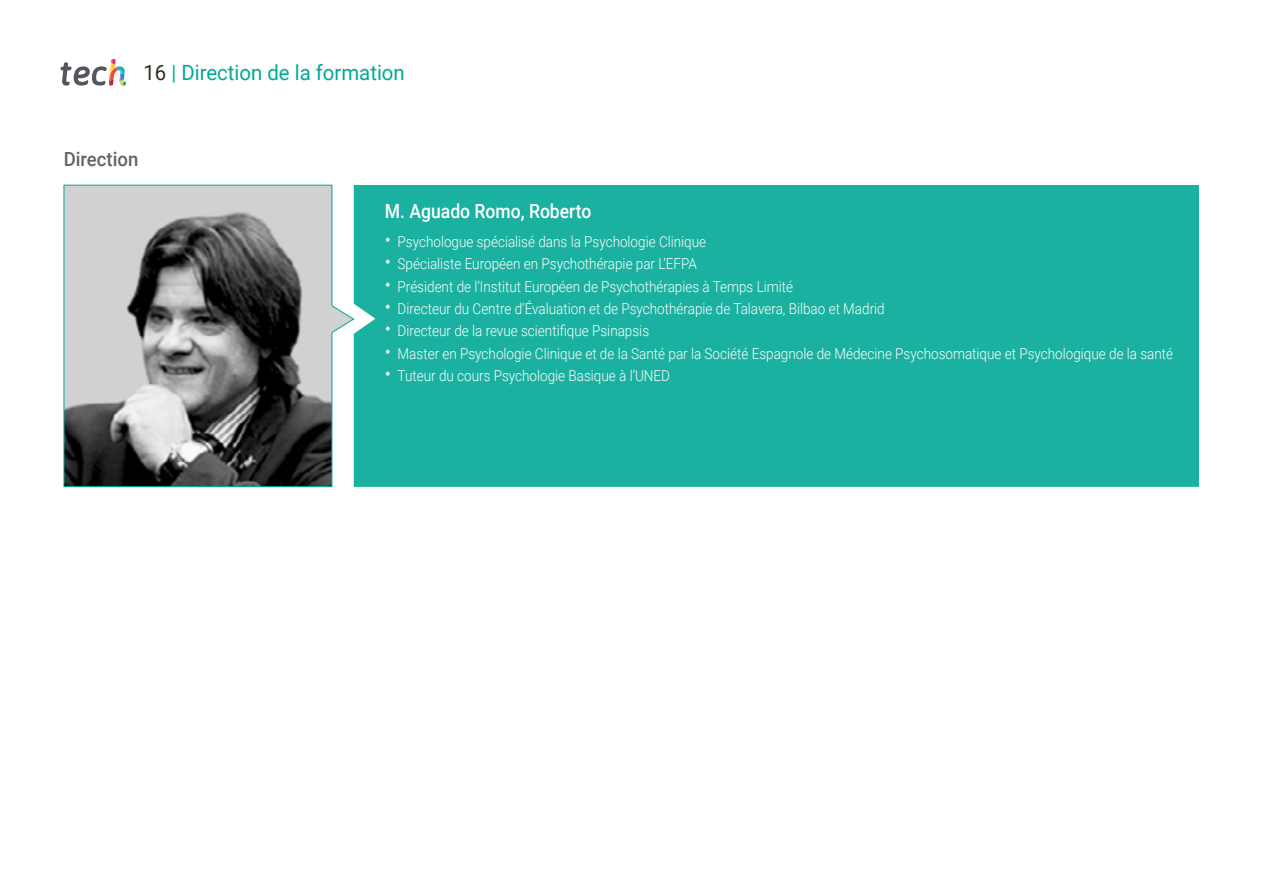
<style>
.page{position:relative;width:1263px;height:893px;background:#fff}
.page>*{position:absolute;margin:0;border:0;box-sizing:border-box;transform-origin:0 0}
.t1{font:21px "Roboto";color:#00a996}
.t2{font:500 19.5px "Roboto";color:#fff;scale:.9 1}
.t3{font:500 19.5px "Roboto";color:#61646a;scale:.95 1}
.t4{font:300 15px/22.2px "Roboto";color:#fff;scale:.9 1}
.s1{color:#312e20}
</style>
<div class="page">
<div style="left:354px;top:185px;width:845px;height:302px;background:#1ab1a0"></div>
<svg style="left:64px;top:185px;width:290px;height:302px;background:#8b8d8d"></svg>
<svg style="left:61px;top:59px;width:65px;height:27px"></svg>
<svg style="left:386px;top:237px;width:4px;height:5px"></svg>
<svg style="left:386px;top:260px;width:4px;height:5px"></svg>
<svg style="left:386px;top:282px;width:4px;height:5px"></svg>
<svg style="left:386px;top:304px;width:4px;height:5px"></svg>
<svg style="left:386px;top:326px;width:4px;height:5px"></svg>
<svg style="left:386px;top:349px;width:4px;height:5px"></svg>
<svg style="left:386px;top:371px;width:4px;height:5px"></svg>
<h1 class="t1" style="left:144px;top:57px;width:263px"><span class="s1">16</span> | Direction de la formation</h1>
<h2 class="t3" style="left:64px;top:145px;width:80px">Direction</h2>
<h2 class="t2" style="left:385px;top:197px;width:231px">M. Aguado Romo, Roberto</h2>
<p class="t4" style="left:398px;top:230px;width:863px">Psychologue spécialisé dans la Psychologie Clinique<br>Spécialiste Européen en Psychothérapie par L’EFPA<br>Président de l’Institut Européen de Psychothérapies à Temps Limité<br>Directeur du Centre d’Évaluation et de Psychothérapie de Talavera, Bilbao et Madrid<br>Directeur de la revue scientifique Psinapsis<br>Master en Psychologie Clinique et de la Santé par la Société Espagnole de Médecine Psychosomatique et Psychologique de la santé Tuteur du cours Psychologie Basique à l’UNED</p>
</div>
